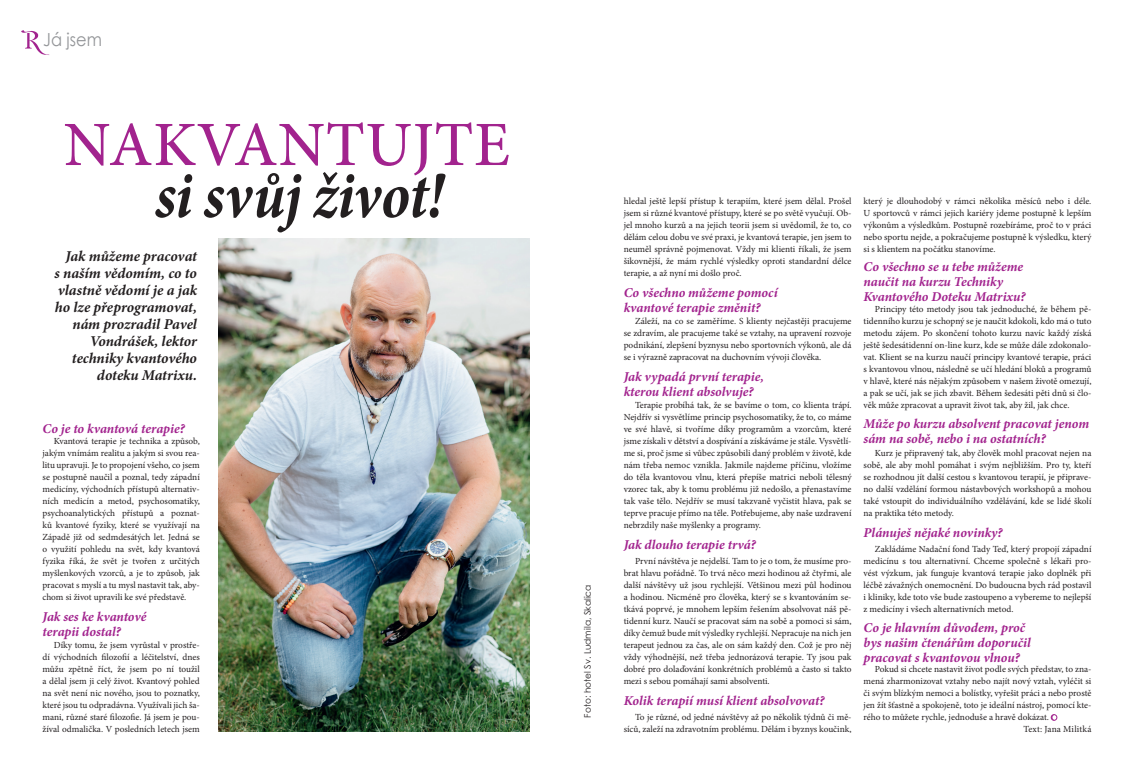
<style>
.page{position:relative;width:1134px;height:780px;background:#fff}
.page>*{position:absolute;margin:0;border:0;box-sizing:border-box;transform-origin:0 0}
.Normální{font:italic 700 condensed 66.3px "Minion Pro";letter-spacing:-.01em;color:#231f20;scale:.95 1}
.Styl_odstavce1{font:500 63.1px "Minion Pro";letter-spacing:.01em;color:#a2238e}
.t1{font:18px "Century Gothic";color:#939598;scale:.9 1}
.Základní_odstavec{font:italic 700 15px/17px "Minion Pro";letter-spacing:-.005em;color:#231f20;text-align:right}
.Základní_odstavec-2{font:italic 700 13.5px/15px "Minion Pro";letter-spacing:-.005em;color:#a2238e}
.Základní_odstavec-3{font:9.3px/12px "Minion Pro";color:#231f20;text-align:justify}
.Základní_odstavec-4{font:9.3px "Minion Pro";letter-spacing:.02em;color:#231f20}
.t2{font:9px "Century Gothic";color:#231f20}
</style>
<div class="page">
<svg style="left:1051px;top:714px;width:6px;height:6px"></svg>
<img style="left:218px;top:238px;width:311px;height:493px">
<svg style="left:21px;top:30px;width:29px;height:25px"></svg>
<p class="t1" style="left:43px;top:27px;width:67px">Já jsem</p>
<p class="Styl_odstavce1" style="left:64px;top:102px;width:448px">NAKVANTUJTE</p>
<p class="Normální" style="left:155px;top:150px;width:305px">si svůj život!</p>
<p class="Základní_odstavec" style="left:55px;top:247px;width:144px">Jak můžeme pracovat<br>s naším vědomím, co to vlastně vědomí je a jak ho lze přeprogramovat, nám prozradil Pavel<br>Vondrášek, lektor techniky kvantového doteku Matrixu.</p>
<p class="Základní_odstavec-2" style="left:43px;top:420px;width:144px">Co je to kvantová terapie?</p>
<p class="Základní_odstavec-3" style="left:43px;top:435px;width:159px;text-indent:11px">Kvantová terapie je technika a způsob, jakým vnímám realitu a jakým si svou rea&shy;litu upravuji. Je to propojení všeho, co jsem se postupně naučil a poznal, tedy západní medicíny, východních přístupů alternativ&shy;ních medicín a metod, psychosomatiky, psychoanalytických přístupů a poznat&shy;ků kvantové fyziky, které se využívají na Západě již od sedmdesátých let. Jedná se o využití pohledu na svět, kdy kvantová fyzika říká, že svět je tvořen z určitých myšlenkových vzorců, a je to způsob, jak pracovat s myslí a tu mysl nastavit tak, aby&shy;chom si život upravili ke své představě.</p>
<p class="Základní_odstavec-2" style="left:43px;top:609px;width:105px">Jak ses ke kvantové terapii dostal?</p>
<p class="Základní_odstavec-3" style="left:43px;top:639px;width:159px;text-indent:11px">Díky tomu, že jsem vyrůstal v prostře&shy;dí východních filozofií a léčitelství, dnes můžu zpětně říct, že jsem po ní toužil a dělal jsem ji celý život. Kvantový pohled na svět není nic nového, jsou to poznatky, které jsou tu odpradávna. Využívali jich ša&shy;mani, různé staré filozofie. Já jsem je pou&shy;žíval odmalička. V posledních letech jsem</p>
<p class="t2" style="left:581px;top:717px;width:134px;rotate:-90deg">Foto: hotel Sv. Ludmila, Skalica</p>
<p class="Základní_odstavec-3" style="left:624px;top:195px;width:229px">hledal ještě lepší přístup k terapiím, které jsem dělal. Prošel jsem si různé kvantové přístupy, které se po světě vyučují. Ob&shy;jel mnoho kurzů a na jejich teorii jsem si uvědomil, že to, co dělám celou dobu ve své praxi, je kvantová terapie, jen jsem to neuměl správně pojmenovat. Vždy mi klienti říkali, že jsem šikovnější, že mám rychlé výsledky oproti standardní délce terapie, a až nyní mi došlo proč.</p>
<p class="Základní_odstavec-2" style="left:624px;top:285px;width:155px">Co všechno můžeme pomocí kvantové terapie změnit?</p>
<p class="Základní_odstavec-3" style="left:624px;top:315px;width:229px;text-indent:11px">Záleží, na co se zaměříme. S klienty nejčastěji pracujeme se zdravím, ale pracujeme také se vztahy, na upravení rozvoje podnikání, zlepšení byznysu nebo sportovních výkonů, ale dá se i výrazně zapracovat na duchovním vývoji člověka.</p>
<p class="Základní_odstavec-2" style="left:624px;top:369px;width:142px">Jak vypadá první terapie, kterou klient absolvuje?</p>
<p class="Základní_odstavec-3" style="left:624px;top:399px;width:229px;text-indent:11px">Terapie probíhá tak, že se bavíme o tom, co klienta trápí.<br>Nejdřív si vysvětlíme princip psychosomatiky, že to, co máme ve své hlavě, si tvoříme díky programům a vzorcům, které jsme získali v dětství a dospívání a získáváme je stále. Vysvětlí&shy;me si, proč jsme si vůbec způsobili daný problém v životě, kde nám třeba nemoc vznikla. Jakmile najdeme příčinu, vložíme do těla kvantovou vlnu, která přepíše matrici neboli tělesný vzorec tak, aby k tomu problému již nedošlo, a přenastavíme tak vaše tělo. Nejdřív se musí takzvaně vyčistit hlava, pak se teprve pracuje přímo na těle. Potřebujeme, aby naše uzdravení nebrzdily naše myšlenky a programy.</p>
<p class="Základní_odstavec-2" style="left:624px;top:537px;width:134px">Jak dlouho terapie trvá?</p>
<p class="Základní_odstavec-3" style="left:624px;top:555px;width:229px;text-indent:11px">První návštěva je nejdelší. Tam to je o tom, že musíme pro&shy;brat hlavu pořádně. To trvá něco mezi hodinou až čtyřmi, ale další návštěvy už jsou rychlejší. Většinou mezi půl hodinou a hodinou. Nicméně pro člověka, který se s kvantováním se&shy;tkává poprvé, je mnohem lepším řešením absolvovat náš pě&shy;tidenní kurz. Naučí se pracovat sám na sobě a pomoci si sám, díky čemuž bude mít výsledky rychlejší. Nepracuje na nich jen terapeut jednou za čas, ale on sám každý den. Což je pro něj vždy výhodnější, než třeba jednorázová terapie. Ty jsou pak dobré pro dolaďování konkrétních problémů a často si takto mezi s sebou pomáhají sami absolventi.</p>
<p class="Základní_odstavec-2" style="left:624px;top:693px;width:202px">Kolik terapií musí klient absolvovat?</p>
<p class="Základní_odstavec-3" style="left:624px;top:711px;width:229px;text-align:right">To je různé, od jedné návštěvy až po několik týdnů či mě&shy;síců, zaleží na zdravotním problému. Dělám i byznys koučink,</p>
<p class="Základní_odstavec-3" style="left:863px;top:195px;width:229px">který je dlouhodobý v rámci několika měsíců nebo i déle.<br>U sportovců v rámci jejich kariéry jdeme postupně k lepším výkonům a výsledkům. Postupně rozebíráme, proč to v práci nebo sportu nejde, a pokračujeme postupně k výsledku, který si s klientem na počátku stanovíme.</p>
<p class="Základní_odstavec-2" style="left:863px;top:259px;width:164px">Co všechno se u tebe můžeme naučit na kurzu Techniky<br>Kvantového Doteku Matrixu?</p>
<p class="Základní_odstavec-3" style="left:863px;top:303px;width:229px;text-indent:11px">Principy této metody jsou tak jednoduché, že během pě&shy;tidenního kurzu je schopný se je naučit kdokoli, kdo má o tuto metodu zájem. Po skončení tohoto kurzu navíc každý získá ještě šedesátidenní on-line kurz, kde se může dále zdokonalo&shy;vat. Klient se na kurzu naučí principy kvantové terapie, práci s kvantovou vlnou, následně se učí hledání bloků a programů v hlavě, které nás nějakým způsobem v našem životě omezují, a pak se učí, jak se jich zbavit. Během šedesáti pěti dnů si člo&shy;věk může zpracovat a upravit život tak, aby žil, jak chce.</p>
<p class="Základní_odstavec-2" style="left:863px;top:416px;width:227px">Může po kurzu absolvent pracovat jenom sám na sobě, nebo i na ostatních?</p>
<p class="Základní_odstavec-3" style="left:863px;top:447px;width:229px;text-indent:11px">Kurz je připravený tak, aby člověk mohl pracovat nejen na sobě, ale aby mohl pomáhat i svým nejbližším. Pro ty, kteří se rozhodnou jít další cestou s kvantovou terapií, je připrave&shy;no další vzdělání formou nástavbových workshopů a mohou také vstoupit do individuálního vzdělávání, kde se lidé školí na praktika této metody.</p>
<p class="Základní_odstavec-2" style="left:863px;top:525px;width:140px">Plánuješ nějaké novinky?</p>
<p class="Základní_odstavec-3" style="left:863px;top:543px;width:229px;text-indent:11px">Zakládáme Nadační fond Tady Teď, který propojí západní medicínu s tou alternativní. Chceme společně s lékaři pro&shy;vést výzkum, jak funguje kvantová terapie jako doplněk při léčbě závažných onemocnění. Do budoucna bych rád postavil i kliniky, kde toto vše bude zastoupeno a vybereme to nejlepší z medicíny i všech alternativních metod.</p>
<p class="Základní_odstavec-2" style="left:863px;top:620px;width:169px">Co je hlavním důvodem, proč bys našim čtenářům doporučil pracovat s kvantovou vlnou?</p>
<p class="Základní_odstavec-3" style="left:863px;top:663px;width:229px;text-indent:11px">Pokud si chcete nastavit život podle svých představ, to zna&shy;mená zharmonizovat vztahy nebo najít nový vztah, vyléčit si či svým blízkým nemoci a bolístky, vyřešit práci a nebo prostě jen žít šťastně a spokojeně, toto je ideální nástroj, pomocí kte&shy;rého to můžete rychle, jednoduše a hravě dokázat.</p>
<p class="Základní_odstavec-4" style="left:1023px;top:723px;width:70px">Text: Jana Militká</p>
</div>
